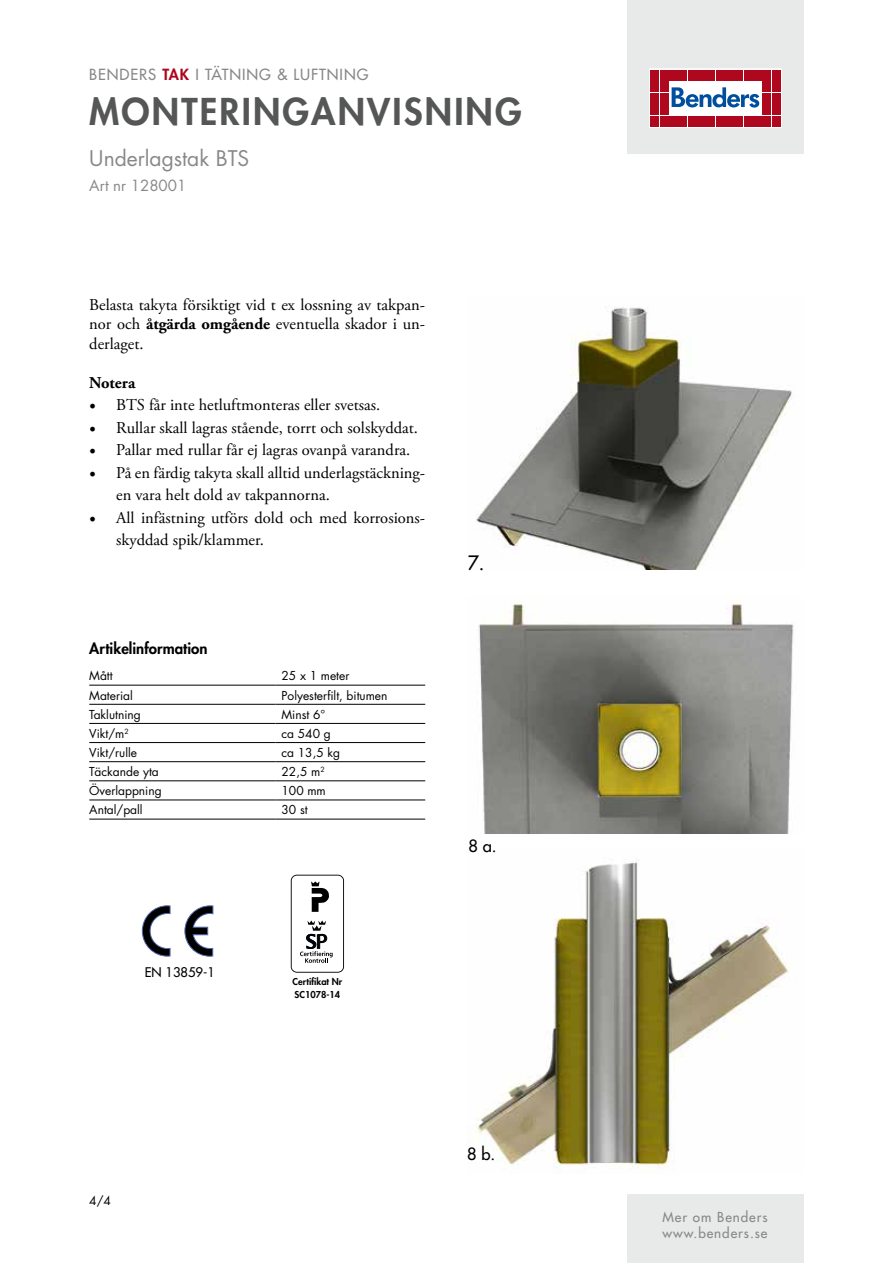
<style>
.page{position:relative;width:893px;height:1263px;background:#fff}
.page>*{position:absolute;margin:0;border:0;box-sizing:border-box;transform-origin:0 0}
.t1{font:800 36px "Futura Std";letter-spacing:.06em;color:#555756}
.t2{font:21px "Futura Std";color:#878988}
.t3{font:500 19.35px "Futura Std";color:#000}
.t4{font:16.5px/19.5px "Adobe Garamond Pro";color:#000}
.t5{font:500 16.5px "Futura Std";color:#000}
.t6{font:700 16.5px "Adobe Garamond Pro";color:#000}
.t7{font:500 15px "Futura Std";letter-spacing:.06em;color:#878988}
.t8{font:800 15px "Futura Std";color:#000}
.t9{font:15px "Futura Std";color:#878988}
.t10{font:500 13.5px/16.2px "Futura Std";letter-spacing:.07em;color:#878988}
.t11{font:500 13.05px "Futura Std";color:#000}
.t12{font:12px "Futura Std";color:#000}
.t13{font:800 9.3px/13.5px "Futura Std";color:#000}
.s1{font-weight:800;color:#ae071e}
.s2{font-weight:700}
.s3{font-family:"Minion Pro";font-size:18px}
</style>
<div class="page">
<img style="left:476px;top:307px;width:316px;height:263px">
<img style="left:478px;top:602px;width:316px;height:231px">
<img style="left:476px;top:860px;width:319px;height:310px">
<div style="left:627px;top:0;width:177px;height:153px;background:#e8e9e9"></div>
<svg style="left:649px;top:69px;width:132px;height:59px;background:#eac2c8"></svg>
<div style="left:651px;top:70px;width:8px;height:10px;background:#ae071e"></div>
<div style="left:660px;top:70px;width:8px;height:10px;background:#ae071e"></div>
<div style="left:651px;top:81px;width:8px;height:11px;background:#ae071e"></div>
<div style="left:660px;top:81px;width:8px;height:11px;background:#ae071e"></div>
<div style="left:651px;top:93px;width:8px;height:10px;background:#ae071e"></div>
<div style="left:660px;top:93px;width:8px;height:10px;background:#ae071e"></div>
<div style="left:651px;top:104px;width:8px;height:11px;background:#ae071e"></div>
<div style="left:660px;top:104px;width:8px;height:11px;background:#ae071e"></div>
<div style="left:651px;top:116px;width:8px;height:10px;background:#ae071e"></div>
<div style="left:660px;top:116px;width:8px;height:10px;background:#ae071e"></div>
<div style="left:669px;top:70px;width:8px;height:10px;background:#ae071e"></div>
<div style="left:679px;top:70px;width:8px;height:10px;background:#ae071e"></div>
<div style="left:688px;top:70px;width:8px;height:10px;background:#ae071e"></div>
<div style="left:697px;top:70px;width:9px;height:10px;background:#ae071e"></div>
<div style="left:707px;top:70px;width:8px;height:10px;background:#ae071e"></div>
<div style="left:716px;top:70px;width:8px;height:10px;background:#ae071e"></div>
<div style="left:725px;top:70px;width:9px;height:10px;background:#ae071e"></div>
<div style="left:735px;top:70px;width:8px;height:10px;background:#ae071e"></div>
<div style="left:744px;top:70px;width:8px;height:10px;background:#ae071e"></div>
<div style="left:753px;top:70px;width:9px;height:10px;background:#ae071e"></div>
<div style="left:669px;top:116px;width:8px;height:10px;background:#ae071e"></div>
<div style="left:679px;top:116px;width:8px;height:10px;background:#ae071e"></div>
<div style="left:688px;top:116px;width:8px;height:10px;background:#ae071e"></div>
<div style="left:697px;top:116px;width:9px;height:10px;background:#ae071e"></div>
<div style="left:707px;top:116px;width:8px;height:10px;background:#ae071e"></div>
<div style="left:716px;top:116px;width:8px;height:10px;background:#ae071e"></div>
<div style="left:725px;top:116px;width:9px;height:10px;background:#ae071e"></div>
<div style="left:735px;top:116px;width:8px;height:10px;background:#ae071e"></div>
<div style="left:744px;top:116px;width:8px;height:10px;background:#ae071e"></div>
<div style="left:753px;top:116px;width:9px;height:10px;background:#ae071e"></div>
<div style="left:763px;top:70px;width:8px;height:10px;background:#ae071e"></div>
<div style="left:772px;top:70px;width:8px;height:10px;background:#ae071e"></div>
<div style="left:763px;top:81px;width:8px;height:11px;background:#ae071e"></div>
<div style="left:772px;top:81px;width:8px;height:11px;background:#ae071e"></div>
<div style="left:763px;top:93px;width:8px;height:10px;background:#ae071e"></div>
<div style="left:772px;top:93px;width:8px;height:10px;background:#ae071e"></div>
<div style="left:763px;top:104px;width:8px;height:11px;background:#ae071e"></div>
<div style="left:772px;top:104px;width:8px;height:11px;background:#ae071e"></div>
<div style="left:763px;top:116px;width:8px;height:10px;background:#ae071e"></div>
<div style="left:772px;top:116px;width:8px;height:10px;background:#ae071e"></div>
<svg style="left:672px;top:87px;width:87px;height:21px;background:#8fb1d4"></svg>
<div style="left:627px;top:1195px;width:177px;height:68px;background:#e8e9e9"></div>
<svg style="left:185px;top:906px;width:28px;height:50px"></svg>
<svg style="left:142px;top:906px;width:28px;height:50px"></svg>
<svg style="left:291px;top:875px;width:53px;height:98px"></svg>
<hr style="left:89px;top:685px;width:187px;height:1px;background:#000">
<hr style="left:276px;top:685px;width:149px;height:1px;background:#000">
<hr style="left:89px;top:704px;width:187px;height:1px;background:#000">
<hr style="left:276px;top:704px;width:149px;height:1px;background:#000">
<hr style="left:89px;top:723px;width:187px;height:1px;background:#000">
<hr style="left:276px;top:723px;width:149px;height:1px;background:#000">
<hr style="left:89px;top:742px;width:187px;height:1px;background:#000">
<hr style="left:276px;top:742px;width:149px;height:1px;background:#000">
<hr style="left:89px;top:761px;width:187px;height:1px;background:#000">
<hr style="left:276px;top:761px;width:149px;height:1px;background:#000">
<hr style="left:89px;top:780px;width:187px;height:1px;background:#000">
<hr style="left:276px;top:780px;width:149px;height:1px;background:#000">
<hr style="left:89px;top:800px;width:187px;height:1px;background:#000">
<hr style="left:276px;top:800px;width:149px;height:1px;background:#000">
<hr style="left:89px;top:819px;width:187px;height:1px;background:#000">
<hr style="left:276px;top:819px;width:149px;height:1px;background:#000">
<p class="t7" style="left:89px;top:65px;width:281px">BENDERS <span class="s1">TAK</span> I TÄTNING &amp; LUFTNING</p>
<h1 class="t1" style="left:89px;top:89px;width:434px">MONTERINGANVISNING</h1>
<p class="t2" style="left:89px;top:145px;width:161px">Underlagstak BTS</p>
<p class="t9" style="left:89px;top:176px;width:99px">Art nr 128001</p>
<p class="t4" style="left:89px;top:295px;width:337px;text-align:justify">Belasta takyta försiktigt vid t ex lossning av takpan&shy;nor och <span class="s2">åtgärda omgående</span> eventuella skador i un&shy;derlaget.</p>
<p class="t6" style="left:89px;top:373px;width:48px">Notera</p>
<p class="t4" style="left:89px;top:396px;width:292px"><span class="s3">•</span> BTS får inte hetluftmonteras eller svetsas.</p>
<p class="t4" style="left:89px;top:418px;width:330px"><span class="s3">•</span> Rullar skall lagras stående, torrt och solskyddat.</p>
<p class="t4" style="left:89px;top:441px;width:322px"><span class="s3">•</span> Pallar med rullar får ej lagras ovanpå varandra.</p>
<p class="t4" style="left:116px;top:462px;width:310px;line-height:22.5px;text-indent:-27px"><span class="s3">•</span> På en färdig takyta skall alltid underlagstäckning&shy;en vara helt dold av takpannorna.</p>
<p class="t4" style="left:116px;top:507px;width:310px;line-height:22.5px;text-indent:-27px"><span class="s3">•</span> All infästning utförs dold och med korrosions&shy;skyddad spik/klammer.</p>
<p class="t8" style="left:89px;top:639px;width:120px">Artikelinformation</p>
<p class="t12" style="left:89px;top:668px;width:25px">Mått</p>
<p class="t12" style="left:282px;top:668px;width:69px">25 x 1 meter</p>
<p class="t12" style="left:89px;top:688px;width:45px">Material</p>
<p class="t12" style="left:282px;top:688px;width:107px">Polyesterfilt, bitumen</p>
<p class="t12" style="left:89px;top:707px;width:53px">Taklutning</p>
<p class="t12" style="left:282px;top:707px;width:45px">Minst 6°</p>
<p class="t12" style="left:89px;top:726px;width:41px">Vikt/m<sup>2</sup></p>
<p class="t12" style="left:282px;top:726px;width:51px">ca 540 g</p>
<p class="t12" style="left:89px;top:745px;width:49px">Vikt/rulle</p>
<p class="t12" style="left:282px;top:745px;width:60px">ca 13,5 kg</p>
<p class="t12" style="left:89px;top:764px;width:71px">Täckande yta</p>
<p class="t12" style="left:282px;top:764px;width:45px">22,5 m<sup>2</sup></p>
<p class="t12" style="left:89px;top:783px;width:74px">Överlappning</p>
<p class="t12" style="left:282px;top:783px;width:46px">100 mm</p>
<p class="t12" style="left:89px;top:802px;width:55px">Antal/pall</p>
<p class="t12" style="left:282px;top:802px;width:28px">30 st</p>
<p class="t3" style="left:468px;top:550px;width:18px">7.</p>
<p class="t5" style="left:468px;top:836px;width:30px">8 a.</p>
<p class="t11" style="left:145px;top:964px;width:72px">EN 13859-1</p>
<p class="t13" style="left:293px;top:974px;width:51px">Certifikat Nr<br>SC1078-14</p>
<p class="t12" style="left:89px;top:1193px;width:23px">4/4</p>
<p class="t5" style="left:467px;top:1143px;width:30px">8 b.</p>
<p class="t10" style="left:662px;top:1209px;width:107px">Mer om Benders www.benders.se</p>
</div>
